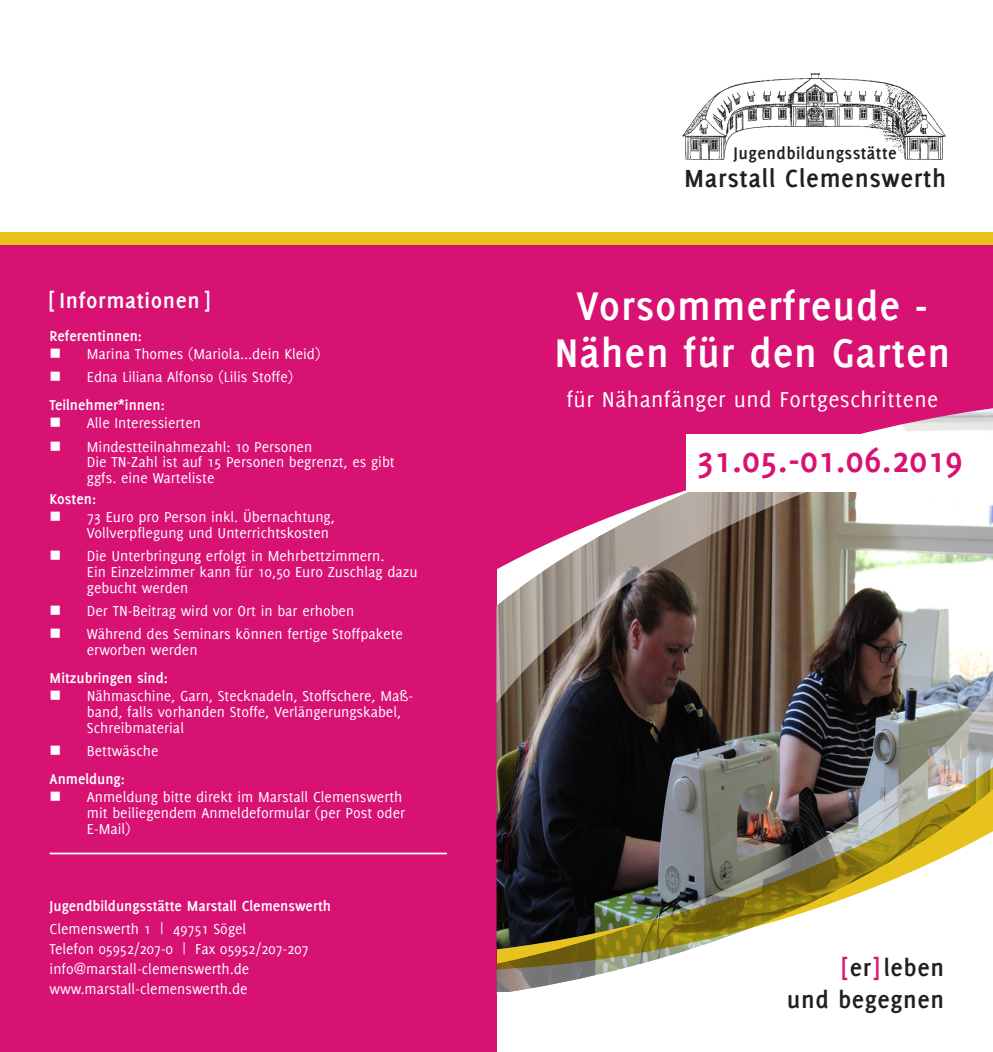
<style>
.page{position:relative;width:993px;height:1052px;background:#fff}
.page>*{position:absolute;margin:0;border:0;box-sizing:border-box;transform-origin:0 0}
.Headline{font:700 43.75px/47.2px "Delicious";letter-spacing:.02em;color:#fff;text-align:center}
.t1{font:700 38.5px "Delicious";letter-spacing:.015em;color:#d81273}
.t2{font:700 27.12px "Delicious";letter-spacing:.025em;color:#231f20}
.t3{font:700 26.25px/31.5px "Delicious";letter-spacing:.025em;color:#231f20;text-align:right}
.Untertitel{font:23.62px "Delicious";letter-spacing:.02em;color:#fff}
.Zwischenüberschrift{font:700 23.62px "Delicious";letter-spacing:.025em;color:#fff}
.t4{font:700 18.38px "Delicious";letter-spacing:.025em;color:#231f20}
.Copytext__negativ{font:15.75px/15.8px "Delicious";color:#fff}
.Fließtext__Kategorie{font:700 15.75px "Delicious";color:#fff}
.s1{color:#d81273}
</style>
<div class="page">
<div style="left:496px;top:245px;width:496px;height:161px;background:#d81273"></div>
<img style="left:682px;top:72px;width:264px;height:88px">
<div style="left:0;top:239px;width:496px;height:813px;background:#d81273"></div>
<hr style="left:50px;top:852px;width:396px;height:2px;background:#fff">
<div style="left:0;top:233px;width:992px;height:12px;background:#e8c31d"></div>
<img style="left:496px;top:703px;width:496px;height:290px">
<img style="left:496px;top:406px;width:496px;height:297px">
<img style="left:496px;top:763px;width:496px;height:206px">
<svg style="left:496px;top:435px;width:496px;height:197px"></svg>
<div style="left:686px;top:434px;width:306px;height:57px;background:#fff"></div>
<p class="Zwischenüberschrift" style="left:50px;top:286px;width:162px">[ Informationen ]</p>
<p class="Fließtext__Kategorie" style="left:50px;top:326px;width:94px">Referentinnen:</p>
<p class="Copytext__negativ" style="left:50px;top:346px;width:272px">■ Marina Thomes (Mariola...dein Kleid)</p>
<p class="Copytext__negativ" style="left:50px;top:369px;width:245px">■ Edna Liliana Alfonso (Lilis Stoffe)</p>
<p class="Fließtext__Kategorie" style="left:50px;top:396px;width:117px">Teilnehmer*innen:</p>
<p class="Copytext__negativ" style="left:50px;top:415px;width:153px">■ Alle Interessierten</p>
<p class="Copytext__negativ" style="left:87px;top:438px;width:309px;text-indent:-37px">■ Mindestteilnahmezahl: 10 Personen<br>Die TN-Zahl ist auf 15 Personen begrenzt, es gibt ggfs. eine Warteliste</p>
<p class="Fließtext__Kategorie" style="left:50px;top:490px;width:48px">Kosten:</p>
<p class="Copytext__negativ" style="left:87px;top:509px;width:249px;text-indent:-37px">■ 73 Euro pro Person inkl. Übernachtung,<br>Vollverpflegung und Unterrichtskosten</p>
<p class="Copytext__negativ" style="left:87px;top:548px;width:332px;text-indent:-37px">■ Die Unterbringung erfolgt in Mehrbettzimmern.<br>Ein Einzelzimmer kann für 10,50 Euro Zuschlag dazu gebucht werden</p>
<p class="Copytext__negativ" style="left:50px;top:602px;width:306px">■ Der TN-Beitrag wird vor Ort in bar erhoben</p>
<p class="Copytext__negativ" style="left:87px;top:626px;width:317px;text-indent:-37px">■ Während des Seminars können fertige Stoffpakete erworben werden</p>
<p class="Fließtext__Kategorie" style="left:50px;top:669px;width:120px">Mitzubringen sind:</p>
<p class="Copytext__negativ" style="left:87px;top:688px;width:328px;text-indent:-37px">■ Nähmaschine, Garn, Stecknadeln, Stoffschere, Maß&shy;band, falls vorhanden Stoffe, Verlängerungskabel,<br>Schreibmaterial</p>
<p class="Copytext__negativ" style="left:50px;top:742px;width:110px">■ Bettwäsche</p>
<p class="Fließtext__Kategorie" style="left:50px;top:770px;width:77px">Anmeldung:</p>
<p class="Copytext__negativ" style="left:87px;top:789px;width:319px;text-indent:-37px">■ Anmeldung bitte direkt im Marstall Clemenswerth mit beiliegendem Anmeldeformular (per Post oder<br>E-Mail)</p>
<p class="Fließtext__Kategorie" style="left:50px;top:897px;width:283px">Jugendbildungsstätte Marstall Clemenswerth</p>
<p class="Copytext__negativ" style="left:50px;top:918px;width:260px;line-height:20.1px">Clemenswerth 1 | 49751 Sögel<br>Telefon 05952/207-0 | Fax 05952/207-207 info@marstall-clemenswerth.de www.marstall-clemenswerth.de</p>
<p class="t4" style="left:733px;top:142px;width:165px">Jugendbildungsstätte</p>
<p class="t2" style="left:683px;top:162px;width:264px">Marstall Clemenswerth</p>
<p class="Headline" style="left:554px;top:281px;width:397px">Vorsommerfreude -<br>Nähen für den Garten</p>
<p class="Untertitel" style="left:566px;top:386px;width:373px">für Nähanfänger und Fortgeschrittene</p>
<p class="t1" style="left:696px;top:437px;width:267px">31.05.-01.06.2019</p>
<p class="t3" style="left:786px;top:952px;width:159px"><span class="s1">[</span>er<span class="s1">]</span> leben<br>und begegnen</p>
</div>
